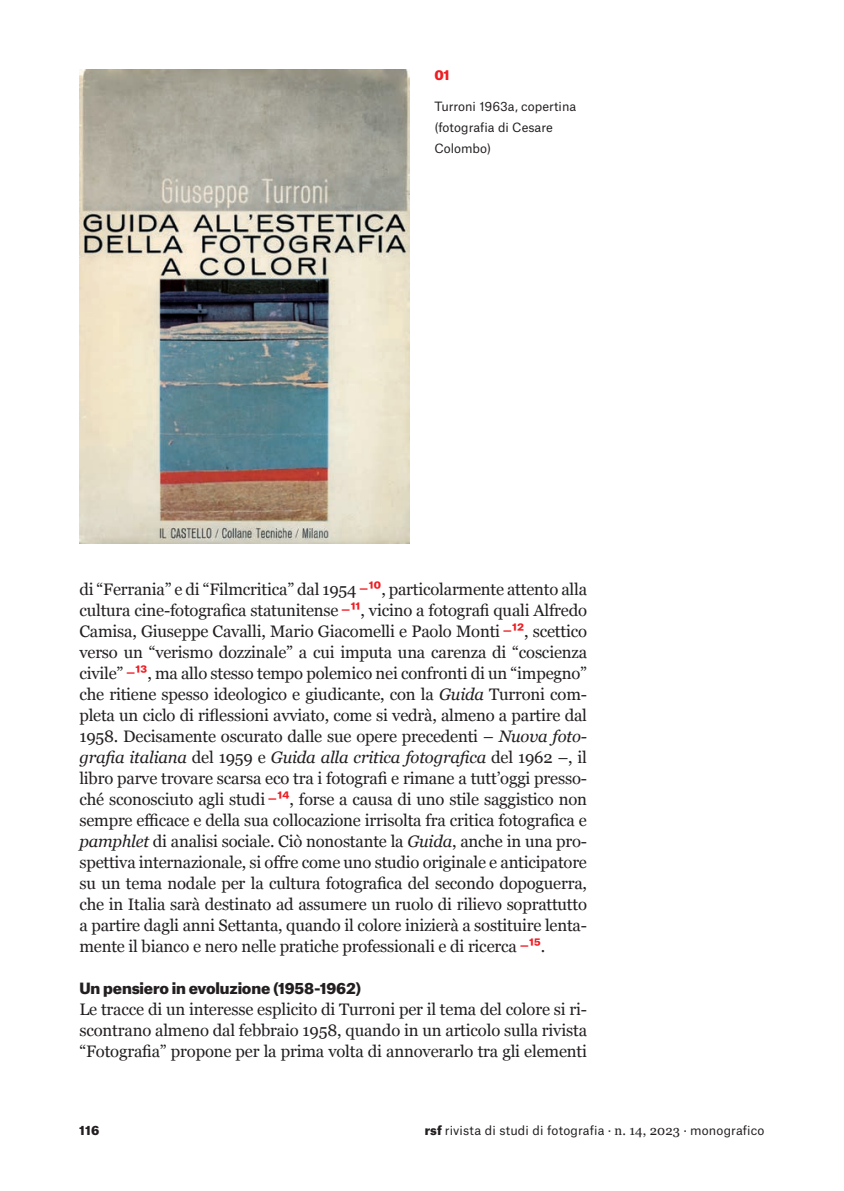
<style>
.page{position:relative;width:844px;height:1191px;background:#fff}
.page>*{position:absolute;margin:0;border:0;box-sizing:border-box;transform-origin:0 0}
.Testo_paragrafo_indent{font:16.62px/21px "Georgia";letter-spacing:-.01em;color:#231f20;text-align:justify}
.Testo_paragrafo_no_indent{font:16.62px/21px "Georgia";letter-spacing:-.01em;color:#231f20;text-align:justify}
.Testo_paragrafo_no_indent-2{font:900 14.88px "Atlas Grotesk";letter-spacing:-.01em;color:#231f20}
.t1{font:900 13.12px "Atlas Grotesk";color:#ee1d23}
.t2{font:12.25px/21px "Atlas Grotesk";letter-spacing:.005em;color:#231f20}
.t3{font:900 12.25px "Atlas Grotesk";color:#231f20}
.s1{font-family:"Atlas Grotesk";color:#ee1d23}
.s2{font-family:"Atlas Grotesk";font-weight:700;color:#ee1d23}
.s3{font-style:italic}
.s4{font-weight:900}
.s5{font-family:"Georgia";font-size:13.12px}
</style>
<div class="page">
<img style="left:79px;top:69px;width:330px;height:474px">
<p class="t1" style="left:434px;top:64px;width:17px">01</p>
<p class="t2" style="left:434px;top:95px;width:143px">Turroni 1963a, copertina (fotografia di Cesare<br>Colombo)</p>
<p class="Testo_paragrafo_indent" style="left:79px;top:578px;width:509px">di “Ferrania” e di “Filmcritica” dal 1954 <span class="s1">−</span><span class="s2">10</span>, particolarmente attento alla cultura cine-fotografica statunitense <span class="s1">−</span><span class="s2">11</span>, vicino a fotografi quali Alfredo Camisa, Giuseppe Cavalli, Mario Giacomelli e Paolo Monti <span class="s1">−</span><span class="s2">12</span>, scettico verso un “verismo dozzinale” a cui imputa una carenza di “coscienza civile” <span class="s1">−</span><span class="s2">13</span>, ma allo stesso tempo polemico nei confronti di un “impegno” che ritiene spesso ideologico e giudicante, con la <span class="s3">Guida</span> Turroni com&shy;pleta un ciclo di riflessioni avviato, come si vedrà, almeno a partire dal 1958. Decisamente oscurato dalle sue opere precedenti – <span class="s3">Nuova foto&shy;grafia italiana</span> del 1959 e <span class="s3">Guida alla critica fotografica</span> del 1962 –, il libro parve trovare scarsa eco tra i fotografi e rimane a tutt’oggi presso&shy;ché sconosciuto agli studi <span class="s1">−</span><span class="s2">14</span>, forse a causa di uno stile saggistico non sempre efficace e della sua collocazione irrisolta fra critica fotografica e <span class="s3">pamphlet</span> di analisi sociale. Ciò nonostante la <span class="s3">Guida</span>, anche in una pro&shy;spettiva internazionale, si offre come uno studio originale e anticipatore su un tema nodale per la cultura fotografica del secondo dopoguerra, che in Italia sarà destinato ad assumere un ruolo di rilievo soprattutto a partire dagli anni Settanta, quando il colore inizierà a sostituire lenta&shy;mente il bianco e nero nelle pratiche professionali e di ricerca <span class="s1">−</span><span class="s2">15</span>.</p>
<p class="Testo_paragrafo_no_indent-2" style="left:79px;top:975px;width:283px">Un pensiero in evoluzione (1958-1962)</p>
<p class="Testo_paragrafo_no_indent" style="left:79px;top:998px;width:509px">Le tracce di un interesse esplicito di Turroni per il tema del colore si ri&shy;scontrano almeno dal febbraio 1958, quando in un articolo sulla rivista “Fotografia” propone per la prima volta di annoverarlo tra gli elementi</p>
<p class="t3" style="left:79px;top:1120px;width:22px">116</p>
<p class="t2" style="left:424px;top:1118px;width:341px"><span class="s4">rsf</span> rivista di studi di fotografia · <span class="s5">n. 14, 2023</span> · monografico</p>
</div>
